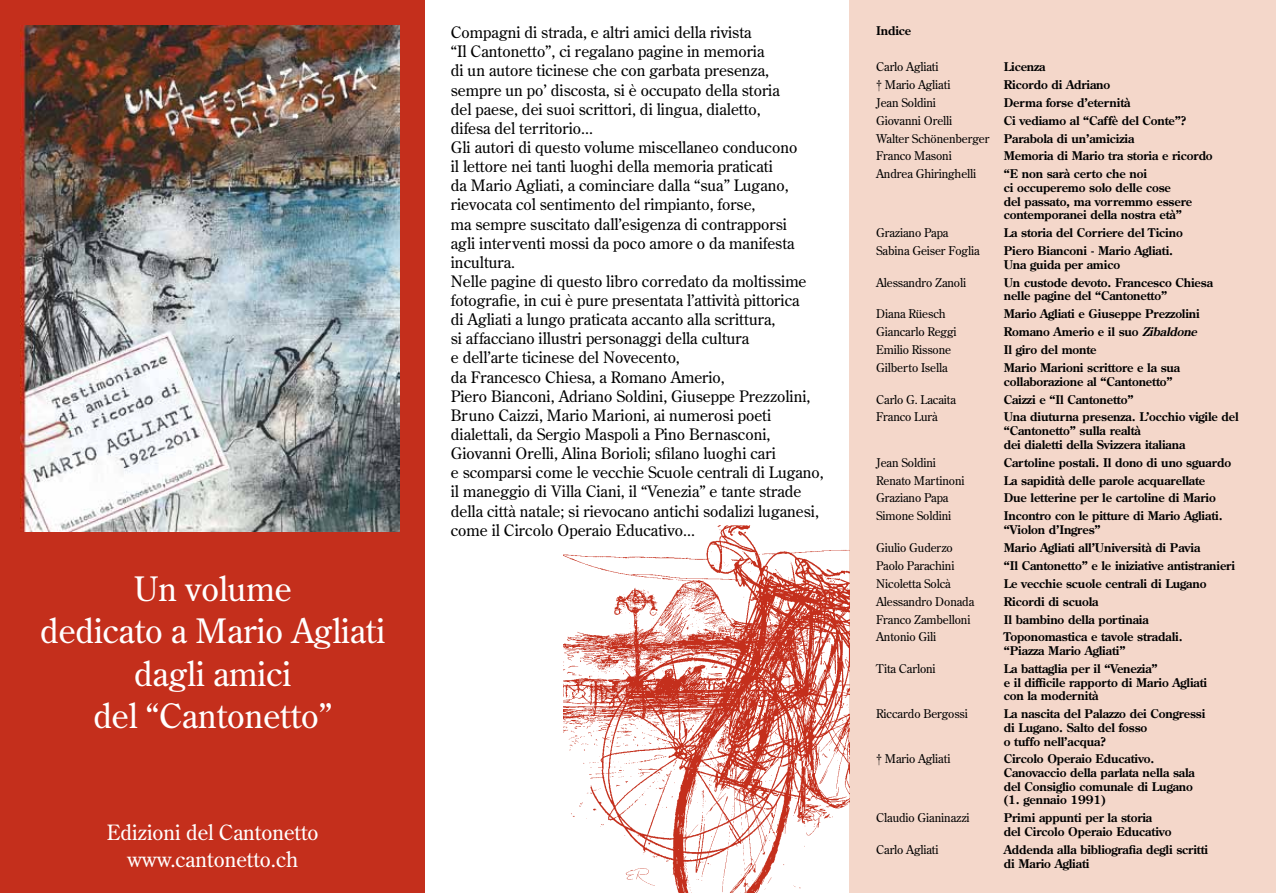
<style>
.page{position:relative;width:1276px;height:893px;background:#fff}
.page>*{position:absolute;margin:0;border:0;box-sizing:border-box;transform-origin:0 0}
.t1{font:33.6px/42.5px "Century Old Style";color:#fff;text-align:center}
.t2{font:21px/27.3px "Century Old Style";color:#fff;text-align:center}
.t3{font:15.75px/19.2px "Century Old Style";color:#000}
.t4{font:700 12px/13.6px "Century Old Style";letter-spacing:-.01em;color:#000}
.t5{font:12px "Century Old Style";letter-spacing:-.01em;color:#000}
.s1{font-weight:400}
.s2{font-style:italic}
</style>
<div class="page">
<div style="left:0;top:0;width:425px;height:893px;background:#c42f1c"></div>
<img style="left:21px;top:26px;width:379px;height:505px">
<div style="left:849px;top:0;width:427px;height:893px;background:#f4d7ca"></div>
<img style="left:564px;top:526px;width:285px;height:367px">
<img style="left:626px;top:867px;width:40px;height:21px">
<h1 class="t1" style="left:40px;top:567px;width:346px">Un volume<br>dedicato a Mario Agliati dagli amici<br>del “Cantonetto”</h1>
<h2 class="t2" style="left:107px;top:819px;width:213px">Edizioni del Cantonetto www.cantonetto.ch</h2>
<p class="t3" style="left:451px;top:23px;width:374px">Compagni di strada, e altri amici della rivista<br>“Il Cantonetto”, ci regalano pagine in memoria<br>di un autore ticinese che con garbata presenza,<br>sempre un po’ discosta, si è occupato della storia<br>del paese, dei suoi scrittori, di lingua, dialetto,<br>difesa del territorio...<br>Gli autori di questo volume miscellaneo conducono<br>il lettore nei tanti luoghi della memoria praticati<br>da Mario Agliati, a cominciare dalla “sua” Lugano, rievocata col sentimento del rimpianto, forse,<br>ma sempre suscitato dall’esigenza di contrapporsi<br>agli interventi mossi da poco amore o da manifesta incultura.<br>Nelle pagine di questo libro corredato da moltissime fotografie, in cui è pure presentata l’attività pittorica<br>di Agliati a lungo praticata accanto alla scrittura,<br>si affacciano illustri personaggi della cultura<br>e dell’arte ticinese del Novecento,<br>da Francesco Chiesa, a Romano Amerio,<br>Piero Bianconi, Adriano Soldini, Giuseppe Prezzolini, Bruno Caizzi, Mario Marioni, ai numerosi poeti dialettali, da Sergio Maspoli a Pino Bernasconi, Giovanni Orelli, Alina Borioli; sfilano luoghi cari<br>e scomparsi come le vecchie Scuole centrali di Lugano, il maneggio di Villa Ciani, il “Venezia” e tante strade della città natale; si rievocano antichi sodalizi luganesi, come il Circolo Operaio Educativo...</p>
<p class="t4" style="left:876px;top:24px;width:37px">Indice</p>
<p class="t5" style="left:876px;top:59px;width:64px">Carlo Agliati</p>
<p class="t4" style="left:1003px;top:59px;width:43px">Licenza</p>
<p class="t5" style="left:876px;top:77px;width:76px">† Mario Agliati</p>
<p class="t4" style="left:1003px;top:77px;width:108px">Ricordo di Adriano</p>
<p class="t5" style="left:876px;top:95px;width:61px">Jean Soldini</p>
<p class="t4" style="left:1003px;top:95px;width:128px">Derma forse d’eternità</p>
<p class="t5" style="left:876px;top:113px;width:78px">Giovanni Orelli</p>
<p class="t4" style="left:876px;top:111px;width:312px;line-height:17.9px;text-indent:128px">Ci vediamo al “Caffè del Conte”?<br><span class="s1">Walter Schönenberger</span> Parabola di un’amicizia<br><span class="s1">Franco Masoni</span></p>
<p class="t4" style="left:1003px;top:149px;width:210px">Memoria di Mario tra storia e ricordo</p>
<p class="t5" style="left:876px;top:166px;width:102px">Andrea Ghiringhelli</p>
<p class="t4" style="left:1003px;top:167px;width:190px">“E non sarà certo che noi<br>ci occuperemo solo delle cose<br>del passato, ma vorremmo essere contemporanei della nostra età”</p>
<p class="t5" style="left:876px;top:225px;width:74px">Graziano Papa</p>
<p class="t4" style="left:1003px;top:226px;width:180px">La storia del Corriere del Ticino</p>
<p class="t5" style="left:876px;top:243px;width:105px">Sabina Geiser Foglia</p>
<p class="t4" style="left:1003px;top:244px;width:171px">Piero Bianconi - Mario Agliati.<br>Una guida per amico</p>
<p class="t5" style="left:876px;top:275px;width:92px">Alessandro Zanoli</p>
<p class="t4" style="left:1003px;top:275px;width:211px">Un custode devoto. Francesco Chiesa nelle pagine del “Cantonetto”</p>
<p class="t5" style="left:876px;top:306px;width:71px">Diana Rüesch</p>
<p class="t4" style="left:1003px;top:307px;width:198px">Mario Agliati e Giuseppe Prezzolini</p>
<p class="t5" style="left:876px;top:324px;width:82px">Giancarlo Reggi</p>
<p class="t4" style="left:1003px;top:325px;width:198px">Romano Amerio e il suo <span class="s2">Zibaldone</span></p>
<p class="t5" style="left:876px;top:342px;width:76px">Emilio Rissone</p>
<p class="t4" style="left:1003px;top:343px;width:94px">Il giro del monte</p>
<p class="t5" style="left:876px;top:360px;width:73px">Gilberto Isella</p>
<p class="t4" style="left:1003px;top:360px;width:178px">Mario Marioni scrittore e la sua collaborazione al “Cantonetto”</p>
<p class="t5" style="left:876px;top:391px;width:81px">Carlo G. Lacaita</p>
<p class="t4" style="left:1003px;top:392px;width:131px">Caizzi e “Il Cantonetto”</p>
<p class="t5" style="left:876px;top:409px;width:63px">Franco Lurà</p>
<p class="t4" style="left:1003px;top:410px;width:236px">Una diuturna presenza. L’occhio vigile del “Cantonetto” sulla realtà<br>dei dialetti della Svizzera italiana</p>
<p class="t5" style="left:876px;top:455px;width:61px">Jean Soldini</p>
<p class="t4" style="left:1003px;top:455px;width:229px">Cartoline postali. Il dono di uno sguardo</p>
<p class="t5" style="left:876px;top:472px;width:90px">Renato Martinoni</p>
<p class="t4" style="left:1003px;top:473px;width:203px">La sapidità delle parole acquarellate</p>
<p class="t5" style="left:876px;top:490px;width:74px">Graziano Papa</p>
<p class="t4" style="left:1003px;top:491px;width:214px">Due letterine per le cartoline di Mario</p>
<p class="t5" style="left:876px;top:508px;width:77px">Simone Soldini</p>
<p class="t4" style="left:1003px;top:509px;width:220px">Incontro con le pitture di Mario Agliati. “Violon d’Ingres”</p>
<p class="t5" style="left:876px;top:540px;width:78px">Giulio Guderzo</p>
<p class="t4" style="left:1003px;top:540px;width:198px">Mario Agliati all’Università di Pavia</p>
<p class="t5" style="left:876px;top:558px;width:80px">Paolo Parachini</p>
<p class="t4" style="left:1003px;top:558px;width:233px">“Il Cantonetto” e le iniziative antistranieri</p>
<p class="t5" style="left:876px;top:576px;width:76px">Nicoletta Solcà</p>
<p class="t4" style="left:1003px;top:576px;width:204px">Le vecchie scuole centrali di Lugano</p>
<p class="t5" style="left:876px;top:594px;width:100px">Alessandro Donada</p>
<p class="t4" style="left:1003px;top:594px;width:96px">Ricordi di scuola</p>
<p class="t5" style="left:876px;top:611px;width:96px">Franco Zambelloni</p>
<p class="t4" style="left:1003px;top:612px;width:147px">Il bambino della portinaia</p>
<p class="t5" style="left:876px;top:629px;width:62px">Antonio Gili</p>
<p class="t4" style="left:1003px;top:630px;width:180px">Toponomastica e tavole stradali. “Piazza Mario Agliati”</p>
<p class="t5" style="left:876px;top:661px;width:61px">Tita Carloni</p>
<p class="t4" style="left:1003px;top:662px;width:205px">La battaglia per il “Venezia”<br>e il difficile rapporto di Mario Agliati con la modernità</p>
<p class="t5" style="left:876px;top:706px;width:93px">Riccardo Bergossi</p>
<p class="t4" style="left:1003px;top:707px;width:203px">La nascita del Palazzo dei Congressi di Lugano. Salto del fosso<br>o tuffo nell’acqua?</p>
<p class="t5" style="left:876px;top:751px;width:76px">† Mario Agliati</p>
<p class="t4" style="left:1003px;top:752px;width:193px">Circolo Operaio Educativo.<br>Canovaccio della parlata nella sala del Consiglio comunale di Lugano (1. gennaio 1991)</p>
<p class="t5" style="left:876px;top:810px;width:95px">Claudio Gianinazzi</p>
<p class="t4" style="left:1003px;top:811px;width:169px">Primi appunti per la storia del Circolo Operaio Educativo</p>
<p class="t5" style="left:876px;top:842px;width:64px">Carlo Agliati</p>
<p class="t4" style="left:1003px;top:842px;width:206px">Addenda alla bibliografia degli scritti di Mario Agliati</p>
</div>
